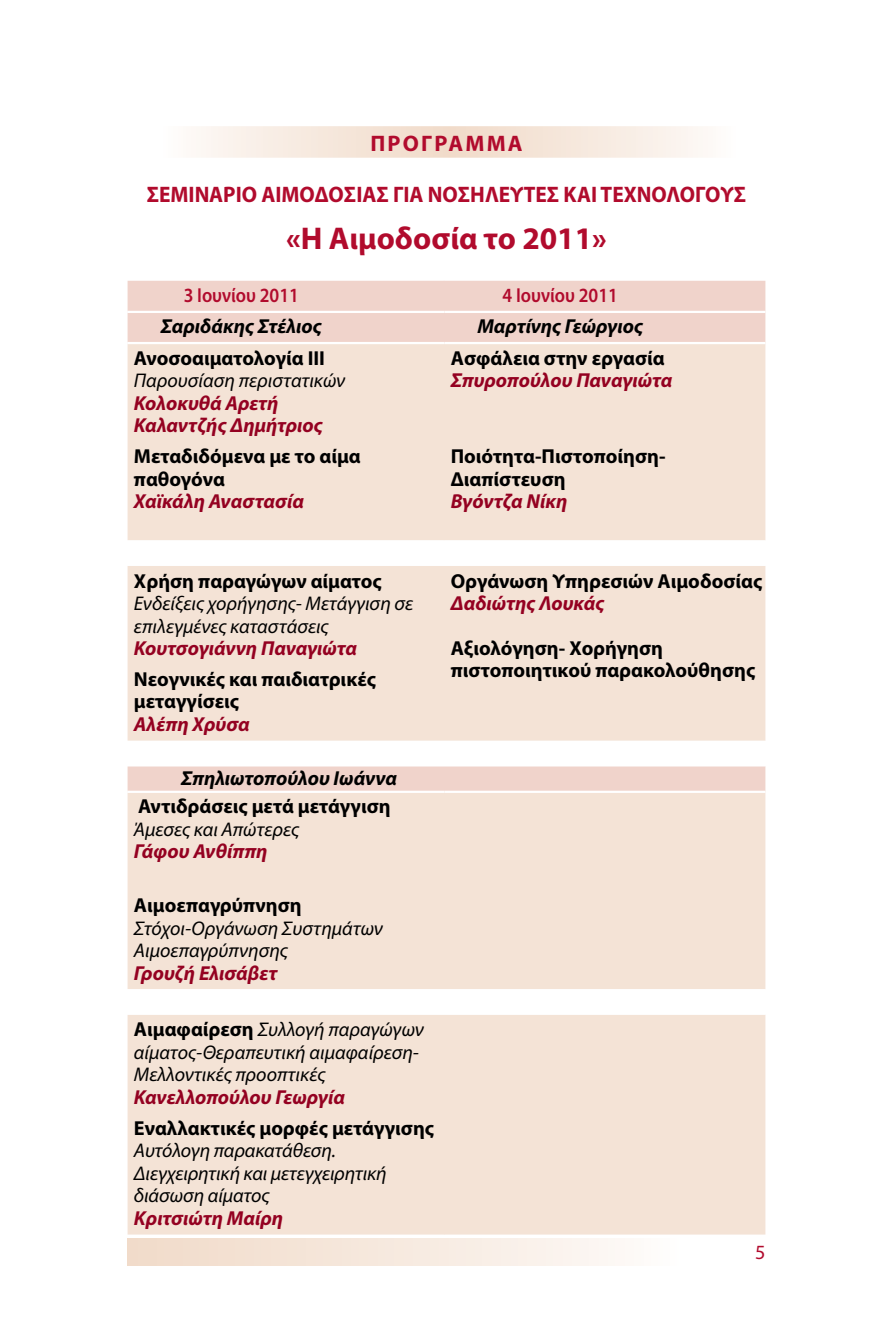
<style>
.page{position:relative;width:893px;height:1340px;background:#fff}
.page>*{position:absolute;margin:0;border:0;box-sizing:border-box;transform-origin:0 0}
.t1{font:700 31.5px "Myriad Pro";color:#b10b2d}
.t2{font:700 22.5px "Myriad Pro";color:#b10b2d;scale:.95 1}
.t3{font:700 22.5px "Myriad Pro";letter-spacing:.1em;color:#b10b2d}
.t4{font:700 20.25px/22.5px "Myriad Pro";color:#000}
.t5{font:italic 700 20.25px/22.5px "Myriad Pro";color:#940121}
.t6{font:italic 700 20.25px "Myriad Pro";color:#000}
.t7{font:600 20.25px "Myriad Pro";color:#b10b2d;scale:.9 1}
.t8{font:20.25px "Myriad Pro";color:#b10b2d}
.t9{font:italic 19.8px/22.5px "Myriad Pro";color:#000}
.s1{font-style:normal;color:#000}
.s2{font-style:italic;color:#940121}
.s3{font-style:italic}
.s4{font-weight:700;font-style:normal;font-size:20.25px}
</style>
<div class="page">
<svg style="left:196px;top:126px;width:507px;height:32px"></svg>
<div style="left:128px;top:1238px;width:605px;height:27px;background:linear-gradient(to right,#f0d9c7,#fff)"></div>
<div style="left:128px;top:281px;width:637px;height:61px;background:#f0d3cb"></div>
<div style="left:128px;top:344px;width:637px;height:890px;background:#f4e3d6"></div>
<svg style="left:127px;top:540px;width:638px;height:474px;fill:#f4e3d6"></svg>
<hr style="left:128px;top:311px;width:316px;height:2px;background:#fff">
<hr style="left:444px;top:311px;width:321px;height:2px;background:#fff">
<hr style="left:0;top:790px;width:128px;height:3px;background:#fff">
<hr style="left:128px;top:790px;width:316px;height:3px;background:#fff">
<hr style="left:444px;top:790px;width:321px;height:3px;background:#fff">
<p class="t3" style="left:370px;top:129px;width:154px">ΠΡΟΓΡΑΜΜΑ</p>
<p class="t2" style="left:147px;top:180px;width:632px">ΣΕΜΙΝΑΡΙΟ ΑΙΜΟΔΟΣΙΑΣ ΓΙΑ ΝΟΣΗΛΕΥΤΕΣ ΚΑΙ ΤΕΧΝΟΛΟΓΟΥΣ</p>
<p class="t1" style="left:286px;top:217px;width:322px">«Η Αιμοδοσία το 2011»</p>
<p class="t7" style="left:184px;top:283px;width:130px">3 Ιουνίου 2011</p>
<p class="t7" style="left:503px;top:283px;width:130px">4 Ιουνίου 2011</p>
<p class="t6" style="left:161px;top:313px;width:163px">Σαριδάκης Στέλιος</p>
<p class="t6" style="left:477px;top:313px;width:167px">Μαρτίνης Γεώργιος</p>
<p class="t4" style="left:134px;top:346px;width:193px">Ανοσοαιματολογία ΙΙΙ</p>
<p class="t9" style="left:134px;top:369px;width:213px">Παρουσίαση περιστατικών</p>
<p class="t5" style="left:134px;top:391px;width:190px">Κολοκυθά Αρετή<br>Καλαντζής Δημήτριος</p>
<p class="t5" style="left:451px;top:346px;width:223px"><span class="s1">Ασφάλεια στην εργασία<br></span>Σπυροπούλου Παναγιώτα</p>
<p class="t4" style="left:134px;top:444px;width:228px">Μεταδιδόμενα με το αίμα παθογόνα<br><span class="s2">Χαϊκάλη Αναστασία</span></p>
<p class="t4" style="left:451px;top:444px;width:216px">Ποιότητα-Πιστοποίηση-<br>Διαπίστευση<br><span class="s2">Βγόντζα Νίκη</span></p>
<p class="t4" style="left:134px;top:569px;width:249px">Χρήση παραγώγων αίματος</p>
<p class="t9" style="left:134px;top:592px;width:281px">Ενδείξεις χορήγησης- Μετάγγιση σε επιλεγμένες καταστάσεις</p>
<p class="t5" style="left:134px;top:636px;width:225px">Κουτσογιάννη Παναγιώτα</p>
<p class="t4" style="left:134px;top:667px;width:244px">Νεογνικές και παιδιατρικές μεταγγίσεις<br><span class="s2">Αλέπη Χρύσα</span></p>
<p class="t4" style="left:138px;top:762px;width:261px;line-height:28.8px;text-indent:43px"><span class="s3">Σπηλιωτοπούλου Ιωάννα<br></span>Αντιδράσεις μετά μετάγγιση</p>
<p class="t9" style="left:134px;top:817px;width:167px">Άμεσες και Απώτερες</p>
<p class="t5" style="left:134px;top:839px;width:135px">Γάφου Ανθίππη</p>
<p class="t4" style="left:134px;top:893px;width:169px">Αιμοεπαγρύπνηση</p>
<p class="t9" style="left:134px;top:916px;width:250px">Στόχοι-Οργάνωση Συστημάτων<br>Αιμοεπαγρύπνησης</p>
<p class="t5" style="left:134px;top:960px;width:145px">Γρουζή Ελισάβετ</p>
<p class="t9" style="left:134px;top:1018px;width:291px"><span class="s4">Αιμαφαίρεση</span> Συλλογή παραγώγων αίματος-Θεραπευτική αιμαφαίρεση-<br>Μελλοντικές προοπτικές</p>
<p class="t4" style="left:134px;top:1080px;width:302px;line-height:31.1px"><span class="s2">Κανελλοπούλου Γεωργία<br></span>Εναλλακτικές μορφές μετάγγισης</p>
<p class="t9" style="left:134px;top:1139px;width:254px">Αυτόλογη παρακατάθεση.<br>Διεγχειρητική και μετεγχειρητική διάσωση αίματος</p>
<p class="t5" style="left:134px;top:1206px;width:151px">Κριτσιώτη Μαίρη</p>
<p class="t4" style="left:451px;top:569px;width:313px">Οργάνωση Υπηρεσιών Αιμοδοσίας<br><span class="s2">Δαδιώτης Λουκάς</span></p>
<p class="t4" style="left:451px;top:636px;width:306px">Αξιολόγηση- Χορήγηση πιστοποιητικού παρακολούθησης</p>
<p class="t8" style="left:755px;top:1240px;width:12px">5</p>
</div>
